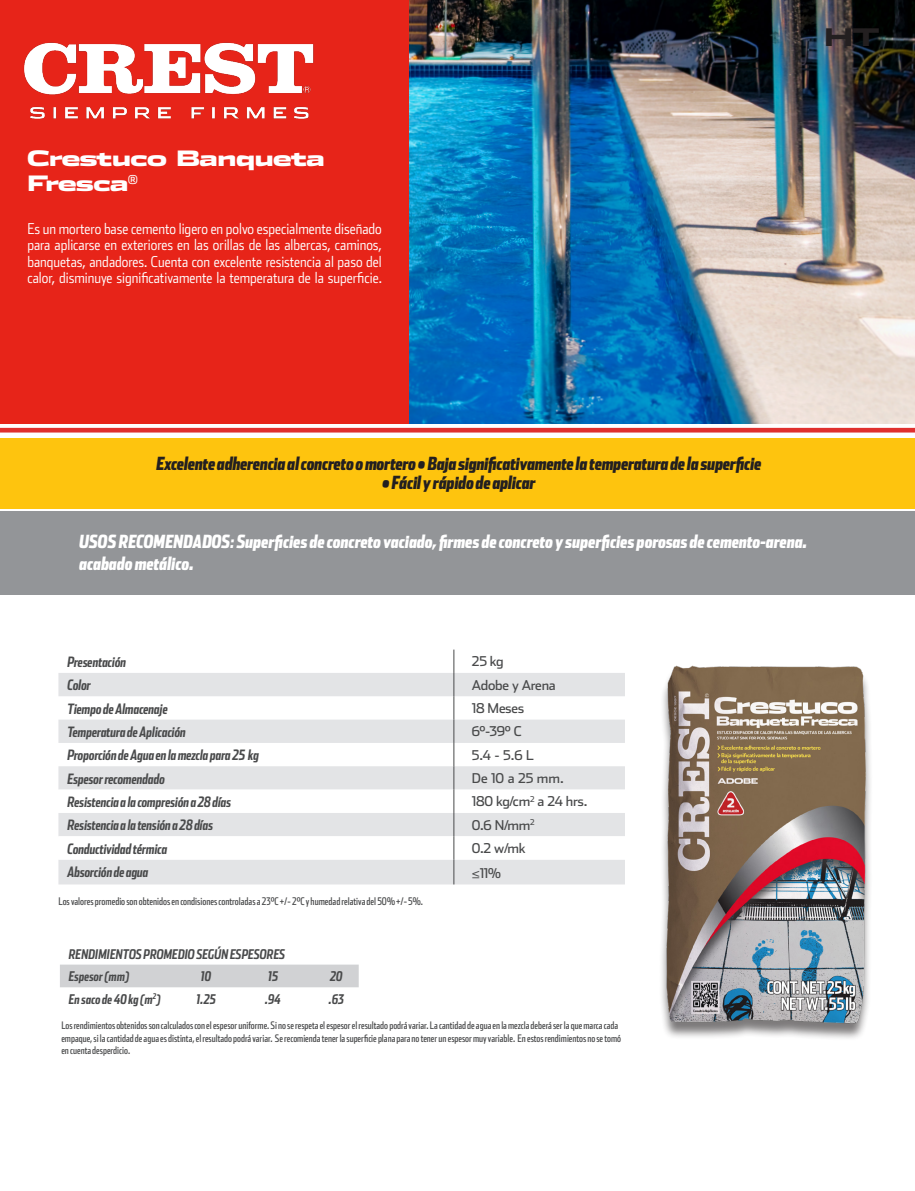
<style>
.page{position:relative;width:915px;height:1191px;background:#fff}
.page>*{position:absolute;margin:0;border:0;box-sizing:border-box;transform-origin:0 0}
.t1{font:900 24px "Stainless Ext";color:#231f20}
.t2{font:900 21px/25.2px "Stainless Ext";letter-spacing:-.05em;color:#fff}
.Table_Left{font:italic 900 18px "Stainless Comp";color:#fff}
.Ventajas{font:italic 900 18px "Stainless Comp";letter-spacing:-.01em;color:#231f20}
.t3{font:300 15px/16.5px "Stainless Cond";color:#fff}
.Table_Left-2{font:italic 700 14.25px "Stainless Comp";letter-spacing:-.01em;color:#494a4b}
.Table_Right{font:13.5px "Stainless";letter-spacing:-.02em;color:#494a4b}
.Table_Left-3{font:italic 700 13.35px "Stainless Comp";color:#494a4b}
.Nota{font:10.5px "Stainless Comp";color:#494a4b}
.Nota-2{font:10.35px/12.5px "Stainless Comp";color:#494a4b}
.s1{font-weight:700}
.s2{font-family:"Helvetica Neue"}
</style>
<div class="page">
<img style="left:408px;top:0;width:506px;height:423px">
<svg style="left:0;top:427px;width:914px;height:6px;background:#e65d5c"></svg>
<div style="left:0;top:438px;width:914px;height:70px;background:#fec40e"></div>
<div style="left:0;top:0;width:408px;height:423px;background:#e72419"></div>
<svg style="left:58px;top:649px;width:566px;height:235px"></svg>
<div style="left:60px;top:964px;width:298px;height:23px;background:#d1d2d4"></div>
<img style="left:24px;top:42px;width:290px;height:77px">
<div style="left:0;top:511px;width:914px;height:83px;background:#939598"></div>
<div style="left:658px;top:669px;width:214px;height:371px;background:#231f20;opacity:.59"></div>
<img style="left:658px;top:665px;width:214px;height:365px">
<p class="t2" style="left:27px;top:146px;width:299px">Crestuco Banqueta<br>Fresca<sup>®</sup></p>
<p class="t3" style="left:27px;top:220px;width:356px">Es un mortero base cemento ligero en polvo especialmente diseñado para aplicarse en exteriores en las orillas de las albercas, caminos,</p>
<p class="t3" style="left:27px;top:253px;width:356px">banquetas, andadores. Cuenta con excelente resistencia al paso del calor, disminuye significativamente la temperatura de la superficie.</p>
<p class="t1" style="left:823px;top:23px;width:58px">HT</p>
<p class="Ventajas" style="left:156px;top:452px;width:606px">Excelente adherencia al concreto o mortero • Baja significativamente la temperatura de la superficie</p>
<p class="Ventajas" style="left:382px;top:471px;width:155px">• Fácil y rápido de aplicar</p>
<p class="Table_Left" style="left:79px;top:530px;width:729px">USOS RECOMENDADOS<span class="s1">:</span> Superficies de concreto vaciado, firmes de concreto y superficies porosas de cemento-arena.</p>
<p class="Table_Left" style="left:79px;top:552px;width:116px">acabado metálico.</p>
<p class="Table_Left-2" style="left:67px;top:653px;width:60px">Presentación</p>
<p class="Table_Right" style="left:471px;top:653px;width:33px">25 kg</p>
<p class="Table_Left-2" style="left:67px;top:676px;width:25px">Color</p>
<p class="Table_Right" style="left:471px;top:676px;width:85px">Adobe y Arena</p>
<p class="Table_Left-2" style="left:67px;top:700px;width:102px">Tiempo de Almacenaje</p>
<p class="Table_Right" style="left:471px;top:700px;width:54px">18 Meses</p>
<p class="Table_Left-2" style="left:67px;top:723px;width:120px">Temperatura de Aplicación</p>
<p class="Table_Right" style="left:471px;top:723px;width:51px">6°-39° C</p>
<p class="Table_Left-2" style="left:67px;top:746px;width:193px">Proporción de Agua en la mezcla para 25 kg</p>
<p class="Table_Right" style="left:471px;top:746px;width:63px">5.4 - 5.6 L</p>
<p class="Table_Left-2" style="left:67px;top:770px;width:99px">Espesor recomendado</p>
<p class="Table_Right" style="left:471px;top:770px;width:93px">De 10 a 25 mm.</p>
<p class="Table_Left-2" style="left:67px;top:793px;width:165px">Resistencia a la compresión a 28 días</p>
<p class="Table_Right" style="left:471px;top:793px;width:117px">180 kg/cm<sup>2</sup> a 24 hrs.</p>
<p class="Table_Left-2" style="left:67px;top:816px;width:147px">Resistencia a la tensión a 28 días</p>
<p class="Table_Right" style="left:471px;top:816px;width:64px">0.6 N/mm<sup>2</sup></p>
<p class="Table_Left-2" style="left:67px;top:840px;width:101px">Conductividad térmica</p>
<p class="Table_Right" style="left:471px;top:840px;width:55px">0.2 w/mk</p>
<p class="Table_Left-2" style="left:67px;top:863px;width:83px">Absorción de agua</p>
<p class="Table_Right" style="left:471px;top:865px;width:30px"><span class="s2">≤</span>11%</p>
<p class="Nota" style="left:58px;top:894px;width:366px">Los valores promedio son obtenidos en condisiones controladas a 23°C +/- 2°C y humedad relativa del 50% +/- 5%.</p>
<p class="Table_Left-3" style="left:69px;top:945px;width:218px">RENDIMIENTOS PROMEDIO SEGÚN ESPESORES</p>
<p class="Table_Left-3" style="left:69px;top:968px;width:62px">Espesor (mm)</p>
<p class="Table_Left-3" style="left:201px;top:968px;width:12px">10</p>
<p class="Table_Left-3" style="left:268px;top:968px;width:12px">15</p>
<p class="Table_Left-3" style="left:330px;top:968px;width:14px">20</p>
<p class="Table_Left-3" style="left:69px;top:991px;width:93px">En saco de 40 kg (m<sup>2</sup>)</p>
<p class="Table_Left-3" style="left:196px;top:991px;width:21px">1.25</p>
<p class="Table_Left-3" style="left:265px;top:991px;width:17px">.94</p>
<p class="Table_Left-3" style="left:329px;top:991px;width:17px">.63</p>
<p class="Nota-2" style="left:61px;top:1019px;width:558px">Los rendimientos obtenidos son calculados con el espesor uniforme. Si no se respeta el espesor el resultado podrá variar. La cantidad de agua en la mezcla deberá ser la que marca cada</p>
<p class="Nota-2" style="left:61px;top:1031px;width:561px">empaque, si la cantidad de agua es distinta, el resultado podrá variar. Se recomienda tener la superficie plana para no tener un espesor muy variable. En estos rendimientos no se tomó en cuenta desperdicio.</p>
</div>
